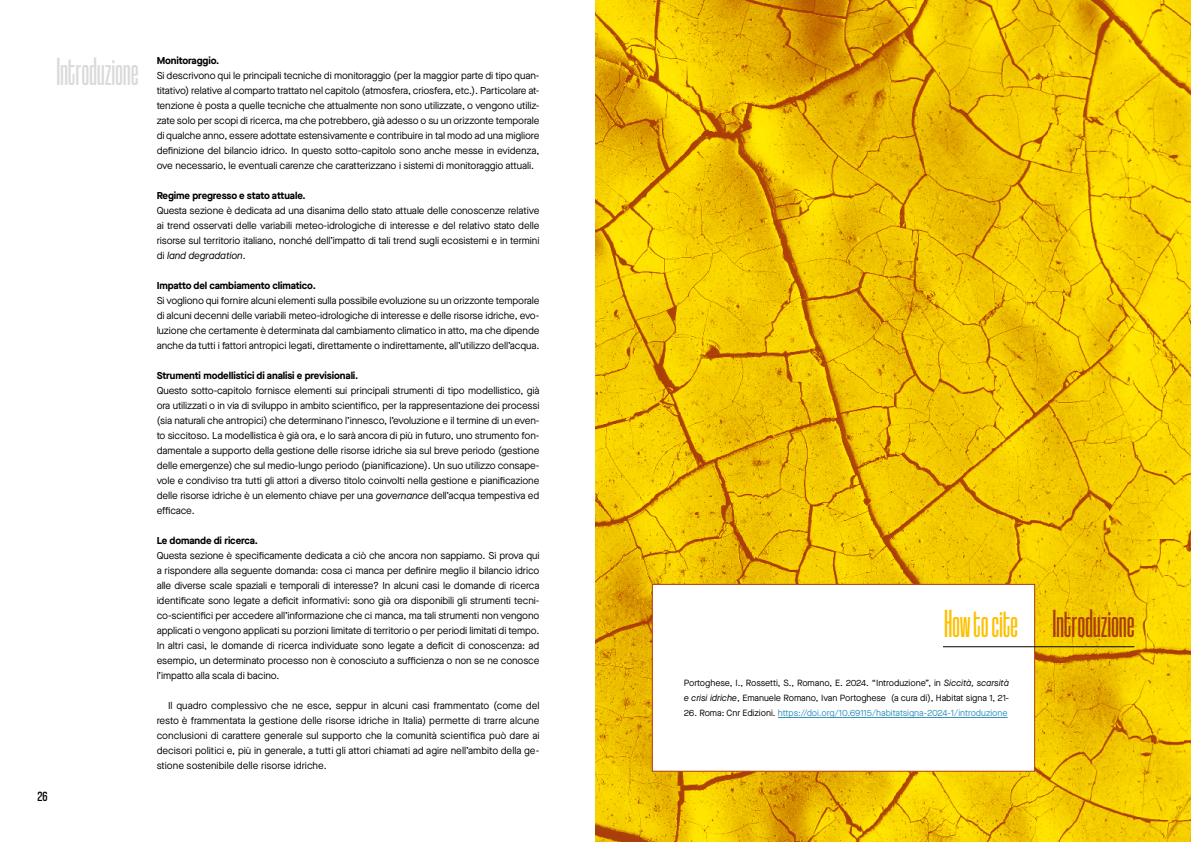
<style>
.page{position:relative;width:1191px;height:842px;background:#fff}
.page>*{position:absolute;margin:0;border:0;box-sizing:border-box;transform-origin:0 0}
.t1{font:41px "Coolvetica Crammed Rg";letter-spacing:.01em;color:#aa3d08}
.t2{font:41px "Coolvetica Crammed Rg";letter-spacing:.01em;color:#dadada}
.t3{font:14px "Coolvetica Condensed Rg";color:#000}
.t4{font:10px/15px "Maison Neue";letter-spacing:-.01em;color:#000;text-align:justify}
.t5{font:700 10px "Maison Neue";letter-spacing:-.01em;color:#000}
.t6{font:9px/15px "Maison Neue";letter-spacing:-.005em;color:#000}
.t7{font:9px "Maison Neue";letter-spacing:-.005em;color:#3192bb}
.s1{font-style:italic}
.s2{color:#fdc100}
.s3{color:#000}
</style>
<div class="page">
<img style="left:595px;top:0;width:596px;height:842px">
<div style="left:652px;top:584px;width:383px;height:187px;background:#fff;border:1px solid #aa3d08"></div>
<hr style="left:943px;top:646px;width:191px;height:1px;background:#000">
<hr style="left:778px;top:717px;width:229px;height:1px;background:#3192bb">
<h1 class="t2" style="left:57px;top:51px;width:83px">Introduzione</h1>
<h2 class="t3" style="left:38px;top:787px;width:12px">26</h2>
<p class="t5" style="left:157px;top:53px;width:64px">Monitoraggio.</p>
<p class="t4" style="left:157px;top:68px;width:384px">Si descrivono qui le principali tecniche di monitoraggio (per la maggior parte di tipo quan&shy;titativo) relative al comparto trattato nel capitolo (atmosfera, criosfera, etc.). Particolare at&shy;tenzione è posta a quelle tecniche che attualmente non sono utilizzate, o vengono utiliz&shy;zate solo per scopi di ricerca, ma che potrebbero, già adesso o su un orizzonte temporale di qualche anno, essere adottate estensivamente e contribuire in tal modo ad una migliore definizione del bilancio idrico. In questo sotto-capitolo sono anche messe in evidenza, ove necessario, le eventuali carenze che caratterizzano i sistemi di monitoraggio attuali.</p>
<p class="t5" style="left:157px;top:188px;width:151px">Regime pregresso e stato attuale.</p>
<p class="t4" style="left:157px;top:203px;width:384px">Questa sezione è dedicata ad una disanima dello stato attuale delle conoscenze relative ai trend osservati delle variabili meteo-idrologiche di interesse e del relativo stato delle risorse sul territorio italiano, nonché dell’impatto di tali trend sugli ecosistemi e in termini di <span class="s1">land degradation</span>.</p>
<p class="t5" style="left:157px;top:278px;width:161px">Impatto del cambiamento climatico.</p>
<p class="t4" style="left:157px;top:293px;width:384px">Si vogliono qui fornire alcuni elementi sulla possibile evoluzione su un orizzonte temporale di alcuni decenni delle variabili meteo-idrologiche di interesse e delle risorse idriche, evo&shy;luzione che certamente è determinata dal cambiamento climatico in atto, ma che dipende anche da tutti i fattori antropici legati, direttamente o indirettamente, all’utilizzo dell’acqua.</p>
<p class="t5" style="left:157px;top:368px;width:203px">Strumenti modellistici di analisi e previsionali.</p>
<p class="t4" style="left:157px;top:383px;width:384px">Questo sotto-capitolo fornisce elementi sui principali strumenti di tipo modellistico, già ora utilizzati o in via di sviluppo in ambito scientifico, per la rappresentazione dei processi (sia naturali che antropici) che determinano l’innesco, l’evoluzione e il termine di un even&shy;to siccitoso. La modellistica è già ora, e lo sarà ancora di più in futuro, uno strumento fon&shy;damentale a supporto della gestione delle risorse idriche sia sul breve periodo (gestione delle emergenze) che sul medio-lungo periodo (pianificazione). Un suo utilizzo consape&shy;vole e condiviso tra tutti gli attori a diverso titolo coinvolti nella gestione e pianificazione delle risorse idriche è un elemento chiave per una <span class="s1">governance</span> dell’acqua tempestiva ed efficace.</p>
<p class="t5" style="left:157px;top:533px;width:103px">Le domande di ricerca.</p>
<p class="t4" style="left:157px;top:548px;width:384px">Questa sezione è specificamente dedicata a ciò che ancora non sappiamo. Si prova qui a rispondere alla seguente domanda: cosa ci manca per definire meglio il bilancio idrico alle diverse scale spaziali e temporali di interesse? In alcuni casi le domande di ricerca identificate sono legate a deficit informativi: sono già ora disponibili gli strumenti tecni&shy;co-scientifici per accedere all’informazione che ci manca, ma tali strumenti non vengono applicati o vengono applicati su porzioni limitate di territorio o per periodi limitati di tempo.<br>In altri casi, le domande di ricerca individuate sono legate a deficit di conoscenza: ad esempio, un determinato processo non è conosciuto a sufficienza o non se ne conosce l’impatto alla scala di bacino.</p>
<p class="t4" style="left:157px;top:698px;width:384px;text-indent:11px">Il quadro complessivo che ne esce, seppur in alcuni casi frammentato (come del resto è frammentata la gestione delle risorse idriche in Italia) permette di trarre alcune conclusioni di carattere generale sul supporto che la comunità scientifica può dare ai decisori politici e, più in generale, a tutti gli attori chiamati ad agire nell’ambito della ge&shy;stione sostenibile delle risorse idriche.</p>
<h1 class="t1" style="left:944px;top:603px;width:191px"><span class="s2">How to cite</span> Introduzione</h1>
<p class="t6" style="left:684px;top:676px;width:327px">Portoghese, I., Rossetti, S., Romano, E. 2024. “Introduzione”, in <span class="s1">Siccità, scarsità e crisi idriche</span>, Emanuele Romano, Ivan Portoghese (a cura di), Habitat signa 1, 21-</p>
<p class="t7" style="left:684px;top:707px;width:325px"><span class="s3">26. Roma: Cnr Edizioni.</span> https://doi.org/10.69115/habitatsigna-2024-1/introduzione</p>
</div>
